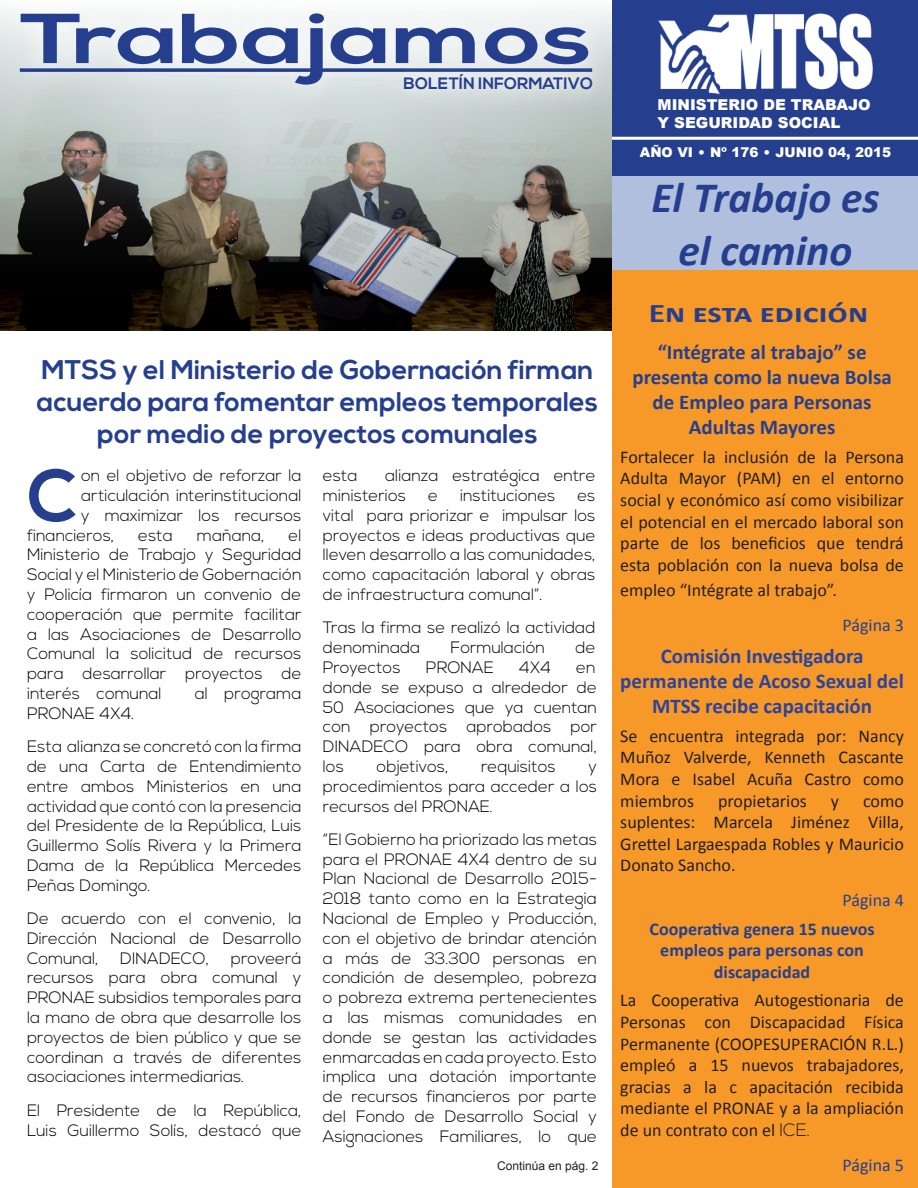
<style>
.page{position:relative;width:918px;height:1188px;background:#fff}
.page>*{position:absolute;margin:0;border:0;box-sizing:border-box;transform-origin:0 0}
.t1{font:700 73.05px "Nexa";color:#253f8e}
.t2{font:700 70.5px "Nexa";color:#253f8e;scale:1.45 1}
.t3{font:italic 700 43.5px/52.2px "Calibri";color:#253f8e;text-align:center}
.t4{font:700 27px/32.4px "Nexa";color:#253f8e;text-align:center}
.t5{font:700 27px "Calibri";color:#253f8e;scale:1.25 1}
.t6{font:700 21px/25.2px "Calibri";color:#253f8e;text-align:center}
.t7{font:700 21px/25.2px "Calibri";color:#2d439b;text-align:center}
.t8{font:18px/21.6px "Calibri";color:#231f20;text-align:justify}
.t9{font:700 18px/21.6px "Calibri";color:#253f8e;text-align:center}
.t10{font:18px "Calibri";color:#253f8e}
.t11{font:300 16.5px/19.8px "Nexa";color:#000;text-align:justify}
.t12{font:700 16.5px "Nexa";color:#253f8e}
.t13{font:900 15px/18px "Arial";color:#fff}
.t14{font:900 13.5px "Arial";color:#fff}
.t15{font:12px "Arial";color:#231f20}
.s1{font-family:"Palatino";font-weight:400}
.s2{font-family:"Nexa";font-weight:300}
</style>
<div class="page">
<div style="left:612px;top:176px;width:306px;height:94px;background:#b0bfdd"></div>
<div style="left:612px;top:270px;width:306px;height:918px;background:#f79928"></div>
<div style="left:612px;top:0;width:306px;height:176px;background:#253f8e"></div>
<img style="left:658px;top:13px;width:215px;height:82px">
<hr style="left:612px;top:137px;width:306px;height:3px;background:#fff">
<img style="left:0;top:116px;width:612px;height:215px">
<svg style="left:0;top:11px;width:612px;height:105px;fill:#ebefef"></svg>
<svg style="left:20px;top:68px;width:375px;height:4px"></svg>
<div style="left:395px;top:65px;width:207px;height:33px;background:#fff;opacity:.5"></div>
<h2 class="t2" style="left:20px;top:-2px;width:396px">Trabajamos</h2>
<p class="t12" style="left:404px;top:73px;width:191px">Boletín informativo</p>
<h3 class="t4" style="left:37px;top:354px;width:563px">MTSS y el Ministerio de Gobernación firman acuerdo para fomentar empleos temporales por medio de proyectos comunales</h3>
<h1 class="t1" style="left:27px;top:454px;width:50px">C</h1>
<p class="t11" style="left:81px;top:466px;width:222px">on el objetivo de reforzar la</p>
<p class="t11" style="left:81px;top:486px;width:222px">articulación interinstitucional</p>
<p class="t11" style="left:81px;top:506px;width:222px">y maximizar los recursos</p>
<p class="t11" style="left:27px;top:526px;width:89px">financieros,</p>
<p class="t11" style="left:138px;top:526px;width:36px">esta</p>
<p class="t11" style="left:197px;top:526px;width:69px">mañana,</p>
<p class="t11" style="left:27px;top:526px;width:276px;text-indent:262px">el Ministerio de Trabajo y Seguridad Social y el Ministerio de Gobernación y Policía firmaron un convenio de cooperación que permite facilitar a las Asociaciones de Desarrollo Comunal la solicitud de recursos para desarrollar proyectos de interés comunal</p>
<p class="t11" style="left:195px;top:684px;width:108px">al programa</p>
<p class="t11" style="left:27px;top:697px;width:276px;line-height:33.3px">PRONAE 4X4.<br>Esta alianza se concretó con la firma</p>
<p class="t11" style="left:27px;top:757px;width:276px">de una Carta de Entendimiento entre ambos Ministerios en una actividad que contó con la presencia del Presidente de la República, Luis Guillermo Solís Rivera y la Primera Dama de la República Mercedes Peñas Domingo.</p>
<p class="t11" style="left:27px;top:909px;width:276px">De acuerdo con el convenio, la Dirección Nacional de Desarrollo Comunal,</p>
<p class="t11" style="left:120px;top:949px;width:90px">DINADECO,</p>
<p class="t11" style="left:27px;top:949px;width:276px;text-indent:204px">proveerá recursos para obra comunal y PRONAE subsidios temporales para la mano de obra que desarrolle los proyectos de bien público y que se coordinan a través de diferentes asociaciones intermediarias.</p>
<p class="t11" style="left:27px;top:1101px;width:276px">El Presidente de la República,<br>Luis Guillermo Solís, destacó que</p>
<p class="t11" style="left:323px;top:466px;width:274px;text-indent:62px">alianza estratégica entre ministerios</p>
<p class="t11" style="left:323px;top:466px;width:36px">esta</p>
<p class="t11" style="left:428px;top:486px;width:11px">e</p>
<p class="t11" style="left:460px;top:486px;width:97px">instituciones</p>
<p class="t11" style="left:323px;top:486px;width:274px;text-indent:255px">es vital para priorizar e impulsar los proyectos e ideas productivas que lleven desarrollo a las comunidades, como capacitación laboral y obras de infraestructura comunal”.</p>
<p class="t11" style="left:323px;top:619px;width:274px">Tras la firma se realizó la actividad denominada</p>
<p class="t11" style="left:451px;top:638px;width:96px">Formulación</p>
<p class="t11" style="left:575px;top:638px;width:22px">de</p>
<p class="t11" style="left:323px;top:658px;width:79px">Proyectos</p>
<p class="t11" style="left:426px;top:658px;width:69px">PRONAE</p>
<p class="t11" style="left:519px;top:658px;width:33px">4X4</p>
<p class="t11" style="left:323px;top:658px;width:276px;text-indent:253px">en donde se expuso a alrededor de 50 Asociaciones que ya cuentan con proyectos aprobados por DINADECO para obra comunal, los</p>
<p class="t11" style="left:377px;top:757px;width:73px">objetivos,</p>
<p class="t11" style="left:481px;top:757px;width:76px">requisitos</p>
<p class="t11" style="left:323px;top:757px;width:276px;text-indent:266px">y procedimientos para acceder a los recursos del PRONAE.</p>
<p class="t11" style="left:323px;top:830px;width:276px">“El Gobierno ha priorizado las metas para el PRONAE 4X4 dentro de su Plan Nacional de Desarrollo 2015- 2018 tanto como en la Estrategia Nacional de Empleo y Producción, con el objetivo de brindar atención a más de 33.300 personas en condición de desempleo, pobreza o pobreza extrema pertenecientes a las mismas comunidades en donde se gestan las actividades enmarcadas en cada proyecto. Esto implica una dotación importante de recursos financieros por parte del Fondo de Desarrollo Social y Asignaciones Familiares, lo que</p>
<p class="t15" style="left:497px;top:1158px;width:103px">Continúa en pág. 2</p>
<p class="t13" style="left:658px;top:95px;width:215px">MINISTERIO DE TRABAJO<br>Y SEGURIDAD SOCIAL</p>
<p class="t14" style="left:640px;top:143px;width:253px">AÑO VI <span class="s1">•</span> nº 176 <span class="s1">•</span> JUNIO 04, 2015</p>
<h3 class="t3" style="left:651px;top:170px;width:230px">El Trabajo es el camino</h3>
<h3 class="t5" style="left:649px;top:296px;width:177px">En esta edición</h3>
<p class="t6" style="left:632px;top:338px;width:261px">“Intégrate al trabajo” se presenta como la nueva Bolsa de Empleo para Personas<br>Adultas Mayores</p>
<p class="t8" style="left:620px;top:445px;width:285px">Fortalecer la inclusión de la Persona Adulta Mayor (PAM) en el entorno social y económico así como visibilizar el potencial en el mercado laboral son parte de los beneficios que tendrá esta población con la nueva bolsa de</p>
<p class="t8" style="left:620px;top:578px;width:218px">empleo “Intégrate al trabajo”.</p>
<p class="t10" style="left:843px;top:614px;width:63px">Página 3</p>
<p class="t7" style="left:620px;top:642px;width:285px">Comisión Investigadora permanente de Acoso Sexual del<br>MTSS recibe capacitación</p>
<p class="t8" style="left:620px;top:724px;width:285px">Se encuentra integrada por: Nancy Muñoz Valverde, Kenneth Cascante Mora e Isabel Acuña Castro como miembros</p>
<p class="t8" style="left:718px;top:789px;width:90px">propietarios</p>
<p class="t8" style="left:831px;top:789px;width:10px">y</p>
<p class="t8" style="left:620px;top:789px;width:285px;text-indent:243px">como suplentes: Marcela Jiménez Villa, Grettel Largaespada Robles y Mauricio Donato Sancho.</p>
<p class="t10" style="left:843px;top:889px;width:63px">Página 4</p>
<p class="t9" style="left:650px;top:917px;width:226px">Cooperativa genera 15 nuevos empleos para personas con discapacidad</p>
<p class="t8" style="left:620px;top:989px;width:285px">La Cooperativa Autogestionaria de Personas con Discapacidad Física Permanente (COOPESUPERACIÓN R.L.) empleó a 15 nuevos trabajadores, gracias a la c apacitación recibida mediante el PRONAE y a la ampliación de un contrato con el <span class="s2">ICE.</span></p>
<p class="t10" style="left:843px;top:1154px;width:63px">Página 5</p>
</div>
